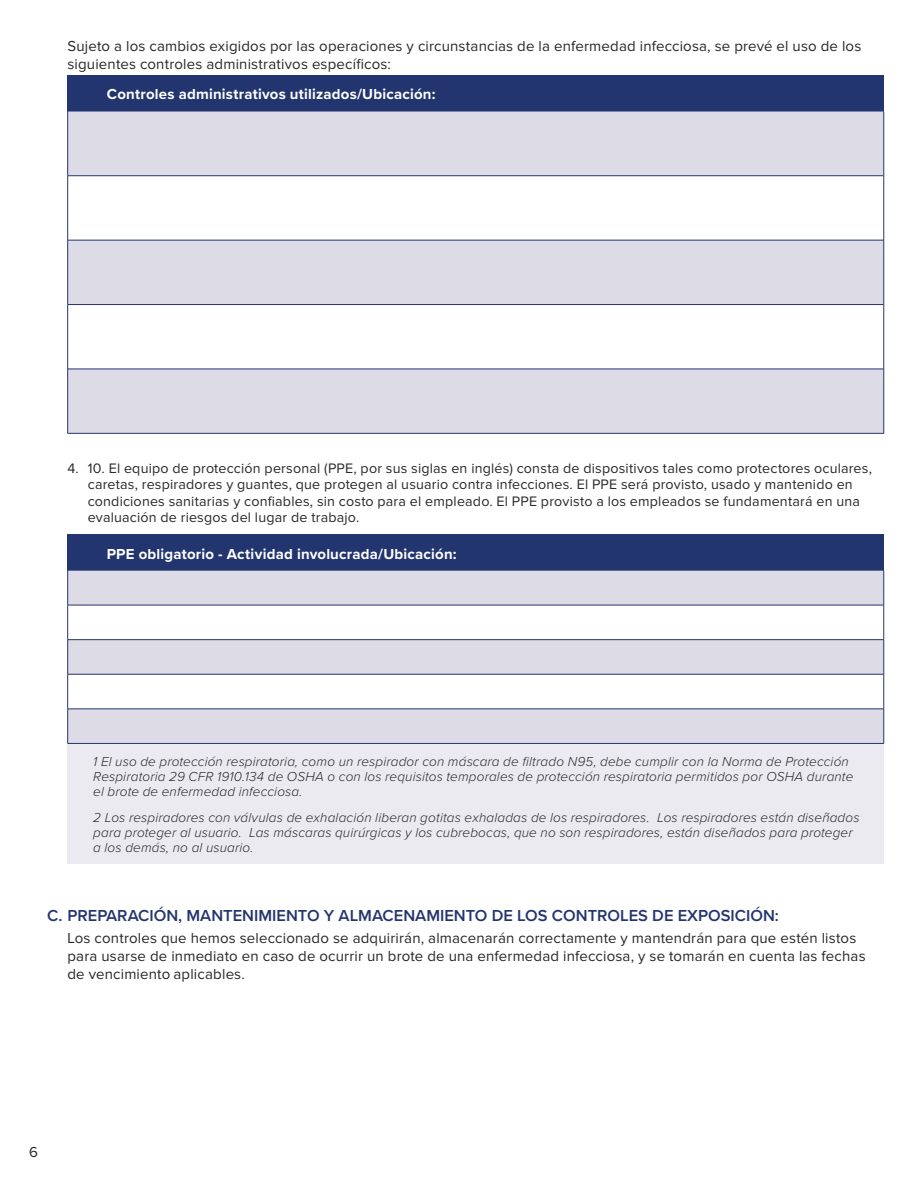
<style>
.page{position:relative;width:918px;height:1188px;background:#fff}
.page>*{position:absolute;margin:0;border:0;box-sizing:border-box;transform-origin:0 0}
.t1{font:600 16.5px "Proxima Nova";color:#23356f}
.Body_Copy{font:15px/18px "Proxima Nova";letter-spacing:.01em;color:#292829}
.Charts__Title{font:700 15px "Proxima Nova";letter-spacing:.015em;color:#fff}
.t2{font:14.25px/16.5px "Proxima Nova";letter-spacing:.015em;color:#292829}
.Note-Alt_Style{font:italic 300 13.5px/15px "Proxima Nova";letter-spacing:.01em;color:#292829}
</style>
<div class="page">
<div style="left:68px;top:75px;width:816px;height:37px;background:#23356f"></div>
<svg style="left:68px;top:112px;width:816px;height:321px;fill:#dddbe5"></svg>
<hr style="left:68px;top:175px;width:816px;height:1px;background:#23356f">
<hr style="left:68px;top:240px;width:816px;height:1px;background:#23356f">
<hr style="left:68px;top:304px;width:816px;height:1px;background:#23356f">
<hr style="left:68px;top:369px;width:816px;height:1px;background:#23356f">
<hr style="left:67px;top:112px;width:1px;height:64px;background:#23356f">
<hr style="left:884px;top:112px;width:1px;height:64px;background:#23356f">
<hr style="left:67px;top:176px;width:1px;height:64px;background:#23356f">
<hr style="left:884px;top:176px;width:1px;height:64px;background:#23356f">
<hr style="left:67px;top:240px;width:1px;height:65px;background:#23356f">
<hr style="left:884px;top:240px;width:1px;height:65px;background:#23356f">
<hr style="left:67px;top:305px;width:1px;height:64px;background:#23356f">
<hr style="left:884px;top:305px;width:1px;height:64px;background:#23356f">
<hr style="left:67px;top:369px;width:1px;height:64px;background:#23356f">
<hr style="left:884px;top:369px;width:1px;height:64px;background:#23356f">
<hr style="left:68px;top:433px;width:816px;height:1px;background:#23356f">
<div style="left:68px;top:535px;width:816px;height:36px;background:#23356f"></div>
<svg style="left:68px;top:571px;width:816px;height:172px;fill:#dddbe5"></svg>
<div style="left:68px;top:743px;width:816px;height:121px;background:#ebeaf0"></div>
<hr style="left:67px;top:571px;width:1px;height:34px;background:#23356f">
<hr style="left:884px;top:571px;width:1px;height:34px;background:#23356f">
<hr style="left:67px;top:605px;width:1px;height:34px;background:#23356f">
<hr style="left:884px;top:605px;width:1px;height:34px;background:#23356f">
<hr style="left:67px;top:640px;width:1px;height:34px;background:#23356f">
<hr style="left:884px;top:640px;width:1px;height:34px;background:#23356f">
<hr style="left:67px;top:674px;width:1px;height:35px;background:#23356f">
<hr style="left:884px;top:674px;width:1px;height:35px;background:#23356f">
<hr style="left:67px;top:709px;width:1px;height:34px;background:#23356f">
<hr style="left:884px;top:709px;width:1px;height:34px;background:#23356f">
<hr style="left:68px;top:605px;width:816px;height:1px;background:#23356f">
<hr style="left:68px;top:639px;width:816px;height:1px;background:#23356f">
<hr style="left:68px;top:674px;width:816px;height:1px;background:#23356f">
<hr style="left:68px;top:709px;width:816px;height:1px;background:#23356f">
<hr style="left:68px;top:743px;width:816px;height:1px;background:#23356f">
<p class="Body_Copy" style="left:68px;top:37px;width:795px">Sujeto a los cambios exigidos por las operaciones y circunstancias de la enfermedad infecciosa, se prevé el uso de los siguientes controles administrativos específicos:</p>
<p class="Charts__Title" style="left:107px;top:83px;width:330px">Controles administrativos utilizados/Ubicación:</p>
<p class="t2" style="left:88px;top:461px;width:786px;text-indent:-20px">4. 10. El equipo de protección personal (PPE, por sus siglas en inglés) consta de dispositivos tales como protectores oculares, caretas, respiradores y guantes, que protegen al usuario contra infecciones. El PPE será provisto, usado y mantenido en condiciones sanitarias y confiables, sin costo para el empleado. El PPE provisto a los empleados se fundamentará en una evaluación de riesgos del lugar de trabajo.</p>
<p class="Charts__Title" style="left:107px;top:542px;width:351px">PPE obligatorio - Actividad involucrada/Ubicación:</p>
<p class="Note-Alt_Style" style="left:93px;top:753px;width:762px">1 El uso de protección respiratoria, como un respirador con máscara de filtrado N95, debe cumplir con la Norma de Protección<br>Respiratoria 29 CFR 1910.134 de OSHA o con los requisitos temporales de protección respiratoria permitidos por OSHA durante el brote de enfermedad infecciosa.</p>
<p class="Note-Alt_Style" style="left:93px;top:809px;width:768px">2 Los respiradores con válvulas de exhalación liberan gotitas exhaladas de los respiradores. Los respiradores están diseñados para proteger al usuario. Las máscaras quirúrgicas y los cubrebocas, que no son respiradores, están diseñados para proteger a los demás, no al usuario.</p>
<p class="t1" style="left:47px;top:903px;width:733px">C. PREPARACIÓN, MANTENIMIENTO Y ALMACENAMIENTO DE LOS CONTROLES DE EXPOSICIÓN:</p>
<p class="Body_Copy" style="left:68px;top:930px;width:800px">Los controles que hemos seleccionado se adquirirán, almacenarán correctamente y mantendrán para que estén listos para usarse de inmediato en caso de ocurrir un brote de una enfermedad infecciosa, y se tomarán en cuenta las fechas de vencimiento aplicables.</p>
<p class="Body_Copy" style="left:29px;top:1144px;width:10px">6</p>
</div>
